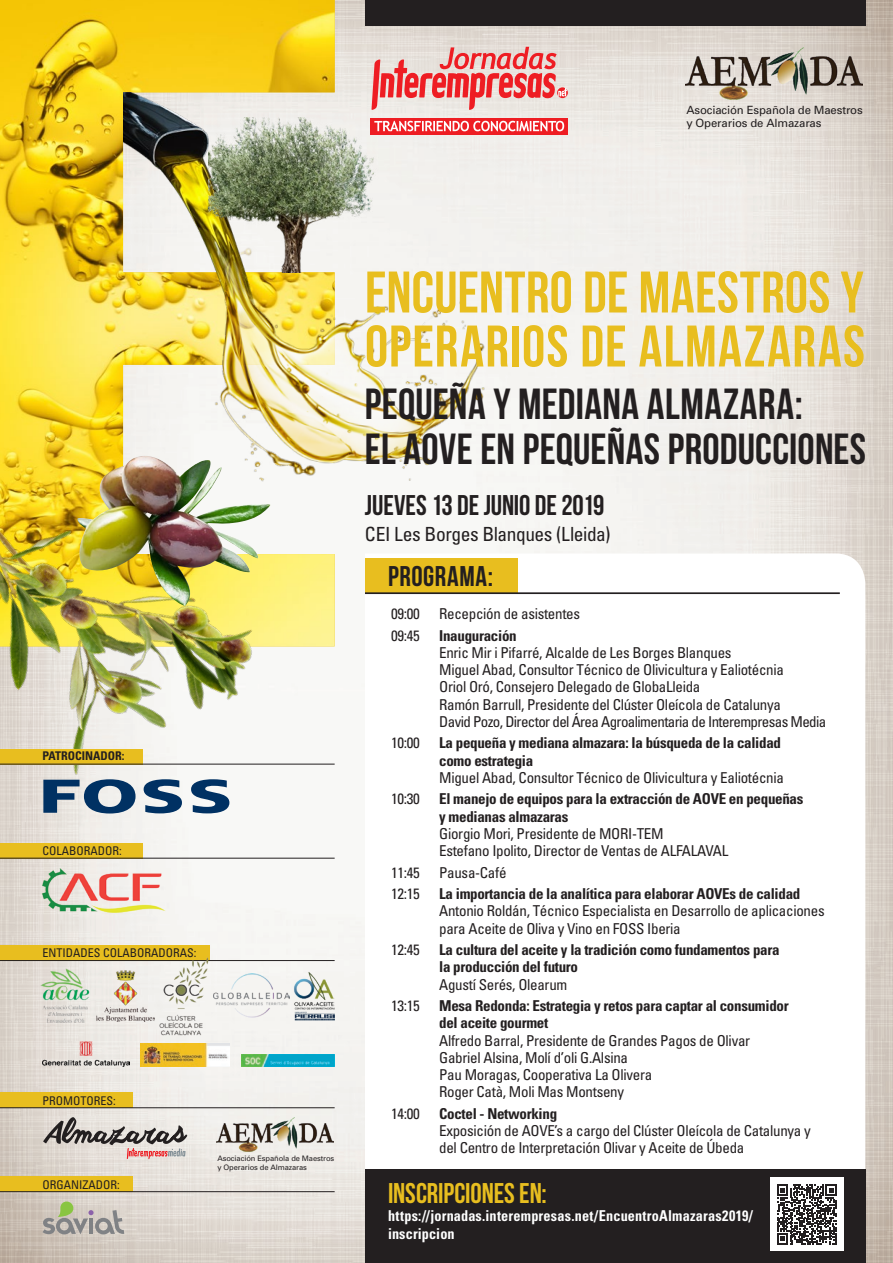
<style>
.page{position:relative;width:893px;height:1263px;background:#fff}
.page>*{position:absolute;margin:0;border:0;box-sizing:border-box;transform-origin:0 0}
.t1{font:58.5px/54px "Bebas Neue";letter-spacing:.015em;color:#e8be1f}
.t2{font:43.5px "Bebas Neue";letter-spacing:.005em;color:#231f20}
.t3{font:28.5px "Bebas Neue";color:#231f20}
.t4{font:28.5px "Bebas Neue";letter-spacing:-.005em;color:#e8be1f}
.t5{font:28.5px "Bebas Neue";letter-spacing:.025em;color:#231f20}
.t6{font:condensed 19.5px "Univers";letter-spacing:-.02em;color:#231f20}
.t7{font:condensed 15px/17.2px "Univers";letter-spacing:-.02em;color:#231f20}
.t8{font:700 condensed 15px/17.2px "Univers";letter-spacing:-.02em;color:#231f20}
.t9{font:700 condensed 15px/18px "Univers";letter-spacing:.015em;color:#fff;scale:.95 1}
.t10{font:condensed 12px "Univers";color:#231f20}
.t11{font:700 condensed 12px "Univers";color:#231f20}
.t12{font:11.4px/13.4px "Univers";letter-spacing:-.01em;color:#231f20}
.t13{font:7.5px/8.9px "Univers";letter-spacing:-.01em;color:#231f20}
.s1{font-weight:700}
.s2{font-weight:400}
</style>
<div class="page">
<img style="left:0;top:0;width:893px;height:1263px">
<svg style="left:365px;top:553px;width:500px;height:616px"></svg>
<div style="left:365px;top:1169px;width:500px;height:94px;background:#231f20"></div>
<svg style="left:371px;top:47px;width:196px;height:63px;background:#ea9e9c"></svg>
<svg style="left:378px;top:118px;width:190px;height:16px"></svg>
<svg style="left:378px;top:121px;width:186px;height:10px"></svg>
<img style="left:686px;top:48px;width:176px;height:52px">
<img style="left:0;top:0;width:335px;height:646px">
<div style="left:365px;top:0;width:500px;height:26px;background:#231f20"></div>
<svg style="left:43px;top:1201px;width:81px;height:33px;background:#b8b7aa"></svg>
<div style="left:0;top:1176px;width:132px;height:16px;background:#e8be1f"></div>
<hr style="left:0;top:1191px;width:335px;height:1px;background:#231f20">
<img style="left:217px;top:1117px;width:117px;height:35px">
<svg style="left:43px;top:1117px;width:144px;height:42px;background:#bdb3af"></svg>
<div style="left:0;top:1092px;width:132px;height:16px;background:#e8be1f"></div>
<hr style="left:0;top:1107px;width:335px;height:1px;background:#231f20">
<div style="left:365px;top:558px;width:153px;height:36px;background:#e8be1f"></div>
<hr style="left:365px;top:592px;width:475px;height:2px;background:#231f20">
<img style="left:123px;top:92px;width:139px;height:233px">
<img style="left:181px;top:223px;width:332px;height:291px">
<img style="left:0;top:328px;width:327px;height:543px">
<img style="left:77px;top:456px;width:194px;height:150px">
<img style="left:208px;top:118px;width:170px;height:154px">
<div style="left:770px;top:1178px;width:73px;height:73px;background:#fff"></div>
<svg style="left:777px;top:1184px;width:60px;height:60px"></svg>
<div style="left:0;top:749px;width:143px;height:15px;background:#e8be1f"></div>
<hr style="left:0;top:764px;width:335px;height:1px;background:#231f20">
<svg style="left:43px;top:779px;width:93px;height:34px;background:#69839d"></svg>
<svg style="left:144px;top:779px;width:38px;height:34px"></svg>
<svg style="left:191px;top:779px;width:39px;height:34px"></svg>
<div style="left:0;top:843px;width:143px;height:15px;background:#e8be1f"></div>
<hr style="left:0;top:858px;width:335px;height:1px;background:#231f20">
<img style="left:39px;top:865px;width:130px;height:51px">
<div style="left:0;top:945px;width:209px;height:16px;background:#e8be1f"></div>
<hr style="left:0;top:960px;width:335px;height:1px;background:#231f20">
<img style="left:213px;top:974px;width:76px;height:44px">
<img style="left:159px;top:957px;width:50px;height:79px">
<img style="left:241px;top:1055px;width:94px;height:12px">
<img style="left:43px;top:1041px;width:87px;height:26px">
<img style="left:141px;top:1043px;width:89px;height:24px">
<img style="left:294px;top:971px;width:41px;height:49px">
<img style="left:40px;top:969px;width:51px;height:54px">
<img style="left:96px;top:970px;width:59px;height:51px">
<p class="t12" style="left:686px;top:103px;width:178px">Asociación Española de Maestros y Operarios de Almazaras</p>
<p class="t11" style="left:43px;top:749px;width:84px">PATROCINADOR:</p>
<p class="t10" style="left:43px;top:843px;width:81px">COLABORADOR:</p>
<p class="t10" style="left:43px;top:945px;width:156px">ENTIDADES COLABORADORAS:</p>
<p class="t10" style="left:43px;top:1093px;width:75px">PROMOTORES:</p>
<p class="t10" style="left:43px;top:1177px;width:79px">ORGANIZADOR:</p>
<p class="t13" style="left:217px;top:1154px;width:118px">Asociación Española de Maestros y Operarios de Almazaras</p>
<p class="t1" style="left:365px;top:265px;width:501px">ENCUENTRO DE MAESTROS Y<br>OPERARIOS DE ALMAZARAS</p>
<p class="t2" style="left:365px;top:380px;width:439px">PEQUEÑA Y MEDIANA ALMAZARA:</p>
<p class="t2" style="left:365px;top:425px;width:503px">EL AOVE EN PEQUEÑAS PRODUCCIONES</p>
<p class="t3" style="left:365px;top:490px;width:241px">JUEVES 13 DE JUNIO DE 2019</p>
<p class="t6" style="left:365px;top:521px;width:247px">CEI Les Borges Blanques (Lleida)</p>
<p class="t5" style="left:388px;top:560px;width:107px">PROGRAMA:</p>
<p class="t7" style="left:391px;top:605px;width:30px">09:00</p>
<p class="t7" style="left:439px;top:605px;width:142px">Recepción de asistentes</p>
<p class="t7" style="left:391px;top:626px;width:30px">09:45</p>
<p class="t7" style="left:439px;top:626px;width:389px"><span class="s1">Inauguración<br></span>Enric Mir i Pifarré, Alcalde de Les Borges Blanques<br>Miguel Abad, Consultor Técnico de Olivicultura y Ealiotécnia<br>Oriol Oró, Consejero Delegado de GlobaLleida<br>Ramón Barrull, Presidente del Clúster Oleícola de Catalunya<br>David Pozo, Director del Área Agroalimentaria de Interempresas Media</p>
<p class="t7" style="left:391px;top:734px;width:30px">10:00</p>
<p class="t8" style="left:439px;top:734px;width:346px">La pequeña y mediana almazara: la búsqueda de la calidad como estrategia<br><span class="s2">Miguel Abad, Consultor Técnico de Olivicultura y Ealiotécnia</span></p>
<p class="t7" style="left:391px;top:790px;width:30px">10:30</p>
<p class="t7" style="left:439px;top:790px;width:366px"><span class="s1">El manejo de equipos para la extracción de AOVE en pequeñas y medianas almazaras<br></span>Giorgio Mori, Presidente de MORI-TEM<br>Estefano Ipolito, Director de Ventas de ALFALAVAL</p>
<p class="t7" style="left:391px;top:863px;width:30px">11:45</p>
<p class="t7" style="left:439px;top:863px;width:69px">Pausa-Café</p>
<p class="t7" style="left:391px;top:885px;width:30px">12:15</p>
<p class="t7" style="left:439px;top:885px;width:387px"><span class="s1">La importancia de la analítica para elaborar AOVEs de calidad<br></span>Antonio Roldán, Técnico Especialista en Desarrollo de aplicaciones para Aceite de Oliva y Vino en FOSS Iberia</p>
<p class="t7" style="left:391px;top:941px;width:30px">12:45</p>
<p class="t8" style="left:439px;top:941px;width:342px">La cultura del aceite y la tradición como fundamentos para la producción del futuro<br><span class="s2">Agustí Serés, Olearum</span></p>
<p class="t7" style="left:391px;top:997px;width:30px">13:15</p>
<p class="t7" style="left:439px;top:997px;width:351px"><span class="s1">Mesa Redonda: Estrategia y retos para captar al consumidor del aceite gourmet<br></span>Alfredo Barral, Presidente de Grandes Pagos de Olivar Gabriel Alsina, Molí d’oli G.Alsina<br>Pau Moragas, Cooperativa La Olivera<br>Roger Catà, Moli Mas Montseny</p>
<p class="t7" style="left:391px;top:1104px;width:30px">14:00</p>
<p class="t7" style="left:439px;top:1104px;width:373px"><span class="s1">Coctel - Networking<br></span>Exposición de AOVE’s a cargo del Clúster Oleícola de Catalunya y del Centro de Interpretación Olivar y Aceite de Úbeda</p>
<p class="t4" style="left:388px;top:1177px;width:160px">INSCRIPCIONES EN:</p>
<p class="t9" style="left:388px;top:1206px;width:385px">https://jornadas.interempresas.net/EncuentroAlmazaras2019/ inscripcion</p>
</div>
